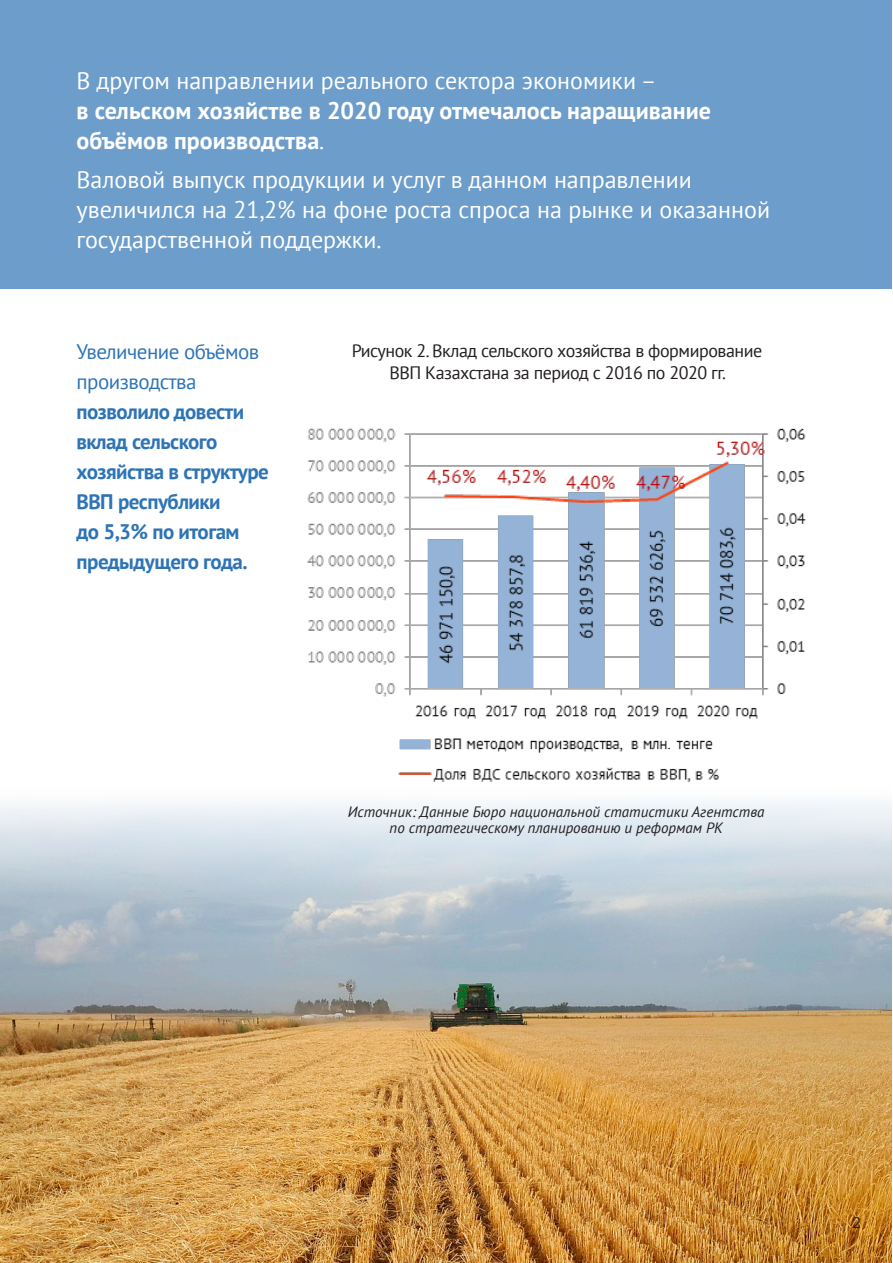
<style>
.page{position:relative;width:893px;height:1263px;background:#fff}
.page>*{position:absolute;margin:0;border:0;box-sizing:border-box;transform-origin:0 0}
.Pa6{font:24px/30px "PT Sans";color:#fff}
.Pa6-2{font:700 24px/30px "PT Sans";color:#fff}
.Pa6-3{font:700 21px/30px "PT Sans";letter-spacing:-.025em;color:#2e74b5}
.Pa6-4{font:18px/22.5px "PT Sans";letter-spacing:-.025em;color:#231f20;text-align:center}
.Pa6-5{font:italic 15px/16.5px "PT Sans";color:#231f20;text-align:center}
.t1{font:15px "Century Gothic";color:#231f20}
.s1{font-weight:400}
</style>
<div class="page">
<img style="left:0;top:801px;width:891px;height:462px">
<div style="left:0;top:1px;width:891px;height:288px;background:#6d9dcb"></div>
<img style="left:307px;top:428px;width:499px;height:354px">
<p class="Pa6-2" style="left:77px;top:65px;width:636px"><span class="s1">В другом направлении реального сектора экономики –<br></span>в сельском хозяйстве в 2020 году отмечалось наращивание объёмов производства<span class="s1">.</span></p>
<p class="Pa6" style="left:77px;top:164px;width:695px">Валовой выпуск продукции и услуг в данном направлении увеличился на 21,2% на фоне роста спроса на рынке и оказанной государственной поддержки.</p>
<p class="Pa6-3" style="left:77px;top:336px;width:194px"><span class="s1">Увеличение объёмов производства </span>позволило довести вклад сельского хозяйства в структуре<br>ВВП республики<br>до 5,3% по итогам предыдущего года.</p>
<p class="Pa6-4" style="left:352px;top:339px;width:412px">Рисунок 2. Вклад сельского хозяйства в формирование<br>ВВП Казахстана за период с 2016 по 2020 гг.</p>
<p class="Pa6-5" style="left:348px;top:803px;width:418px">Источник: Данные Бюро национальной статистики Агентства по стратегическому планированию и реформам РК</p>
<p class="t1" style="left:852px;top:1212px;width:10px">2</p>
</div>
